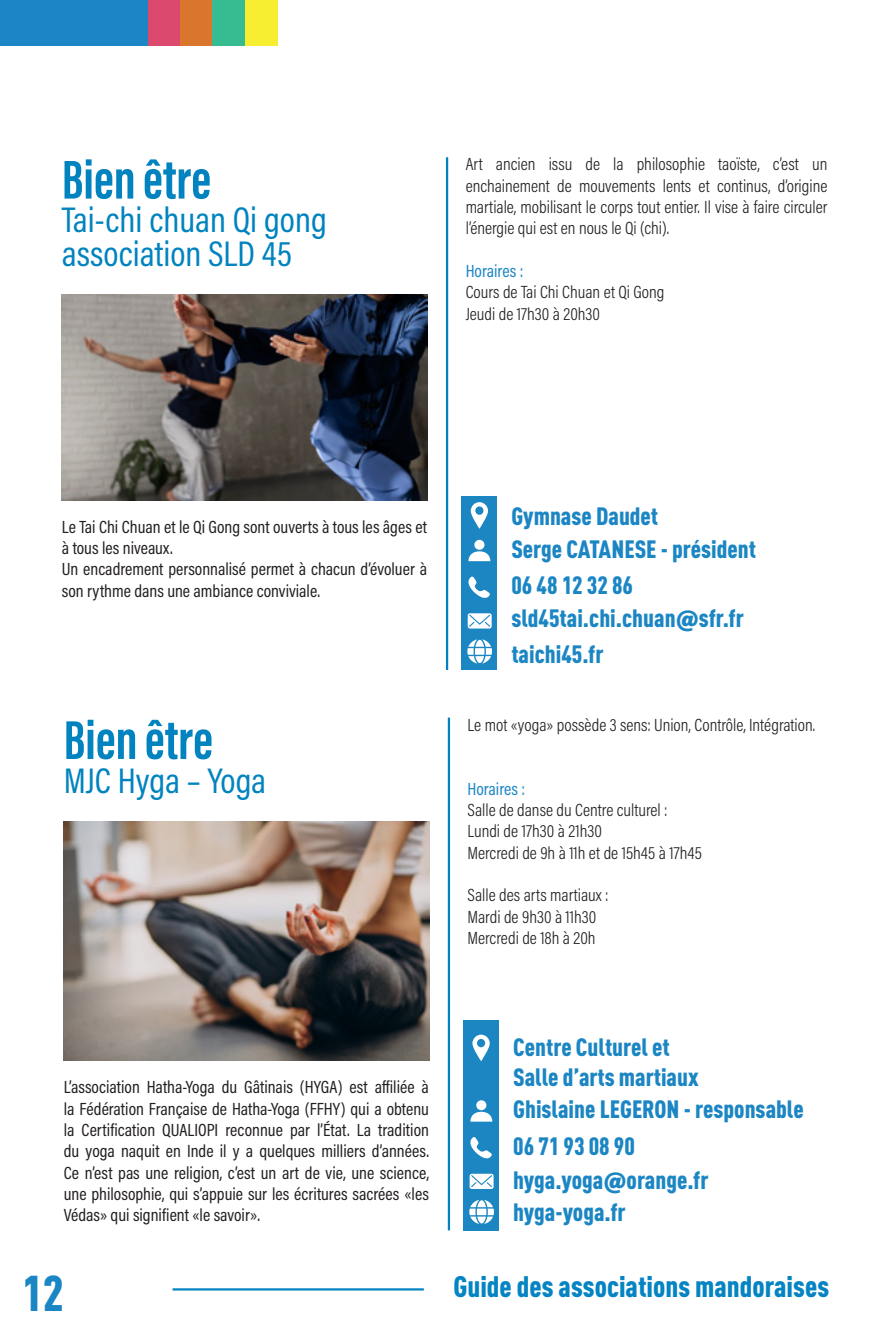
<style>
.page{position:relative;width:893px;height:1340px;background:#fff}
.page>*{position:absolute;margin:0;border:0;box-sizing:border-box;transform-origin:0 0}
.t1{font:700 56.25px "Acumin Pro Extra Cond";color:#0183bf}
.t2{font:900 condensed 49.5px "DIN Pro";color:#1b86c4}
.t3{font:36px "Acumin Pro Cond";color:#0183bf}
.t4{font:900 condensed 29.25px "DIN Pro";color:#0584c3}
.t5{font:900 condensed 24.75px "DIN Pro";color:#1b86c3}
.t6{font:17.78px/21.4px "Acumin Pro Cond";color:#231f20}
.t7{font:300 17.78px/21.4px "Acumin Pro Cond";color:#231f20;text-align:justify}
.t8{font:17.78px "Acumin Pro Cond";color:#1b86c3}
.s1{font-family:"Acumin Pro";font-stretch:normal}
</style>
<div class="page">
<hr style="left:173px;top:1288px;width:251px;height:2px;background:#0684c2">
<div style="left:148px;top:0;width:32px;height:46px;background:#db496f"></div>
<div style="left:180px;top:0;width:33px;height:46px;background:#da752e"></div>
<div style="left:213px;top:0;width:32px;height:46px;background:#37bc92"></div>
<div style="left:245px;top:0;width:32px;height:46px;background:#f7ee32"></div>
<div style="left:0;top:0;width:148px;height:46px;background:#1b86c3"></div>
<hr style="left:448px;top:717px;width:2px;height:513px;background:#0183c1">
<img style="left:64px;top:822px;width:365px;height:238px">
<div style="left:464px;top:1019px;width:35px;height:211px;background:#1b86c1"></div>
<svg style="left:470px;top:1137px;width:22px;height:22px"></svg>
<svg style="left:470px;top:1111px;width:22px;height:10px"></svg>
<div style="left:476px;top:1100px;width:10px;height:10px;background:#fff;border-radius:50%"></div>
<svg style="left:470px;top:1173px;width:24px;height:15px"></svg>
<svg style="left:469px;top:1199px;width:25px;height:24px"></svg>
<svg style="left:472px;top:1034px;width:18px;height:27px"></svg>
<hr style="left:446px;top:157px;width:2px;height:513px;background:#0183c1">
<img style="left:62px;top:295px;width:365px;height:205px">
<div style="left:462px;top:496px;width:35px;height:174px;background:#1b86c1"></div>
<svg style="left:468px;top:576px;width:22px;height:22px"></svg>
<svg style="left:468px;top:551px;width:22px;height:10px"></svg>
<div style="left:474px;top:540px;width:10px;height:10px;background:#fff;border-radius:50%"></div>
<svg style="left:468px;top:613px;width:24px;height:15px"></svg>
<svg style="left:467px;top:639px;width:25px;height:24px"></svg>
<svg style="left:471px;top:502px;width:17px;height:27px"></svg>
<p class="t1" style="left:62px;top:145px;width:151px">Bien être</p>
<p class="t3" style="left:62px;top:197px;width:266px">Tai-chi chuan Qi gong</p>
<p class="t3" style="left:62px;top:230px;width:232px">association SLD 45</p>
<p class="t7" style="left:466px;top:153px;width:363px">Art ancien issu de la philosophie taoïste, c’est un enchainement de mouvements lents et continus, d’origine martiale, mobilisant le corps tout entier. Il vise à faire circuler l’énergie qui est en nous le Qi (chi).</p>
<p class="t8" style="left:466px;top:259px;width:59px">Horaires :</p>
<p class="t7" style="left:466px;top:281px;width:200px">Cours de Tai Chi Chuan et Qi Gong</p>
<p class="t7" style="left:466px;top:302px;width:136px">Jeudi de 17h30 à 20h30</p>
<p class="t6" style="left:62px;top:515px;width:367px">Le Tai Chi Chuan et le Qi Gong sont ouverts à tous les âges et à tous les niveaux.</p>
<p class="t6" style="left:62px;top:558px;width:367px">Un encadrement personnalisé permet à chacun d’évoluer à son rythme dans une ambiance conviviale.</p>
<p class="t1" style="left:64px;top:705px;width:151px">Bien être</p>
<p class="t3" style="left:64px;top:757px;width:204px">MJC Hyga – Yoga</p>
<p class="t5" style="left:511px;top:496px;width:148px">Gymnase Daudet</p>
<p class="t5" style="left:511px;top:529px;width:246px">Serge CATANESE - président</p>
<p class="t5" style="left:511px;top:566px;width:123px">06 48 12 32 86</p>
<p class="t5" style="left:511px;top:598px;width:234px">sld45tai.chi.chuan<span class="s1">@</span>sfr.fr</p>
<p class="t5" style="left:511px;top:635px;width:94px">taichi45.fr</p>
<p class="t7" style="left:467px;top:713px;width:349px">Le mot «yoga» possède 3 sens: Union, Contrôle, Intégration.</p>
<p class="t8" style="left:467px;top:777px;width:59px">Horaires :</p>
<p class="t7" style="left:467px;top:799px;width:202px">Salle de danse du Centre culturel :</p>
<p class="t7" style="left:467px;top:820px;width:136px">Lundi de 17h30 à 21h30</p>
<p class="t7" style="left:467px;top:841px;width:236px">Mercredi de 9h à 11h et de 15h45 à 17h45</p>
<p class="t7" style="left:467px;top:884px;width:142px">Salle des arts martiaux :</p>
<p class="t7" style="left:467px;top:905px;width:130px">Mardi de 9h30 à 11h30</p>
<p class="t7" style="left:467px;top:927px;width:130px">Mercredi de 18h à 20h</p>
<p class="t6" style="left:64px;top:1076px;width:367px;text-align:justify">L’association Hatha-Yoga du Gâtinais (HYGA) est affiliée à la Fédération Française de Hatha-Yoga (FFHY) qui a obtenu la Certification QUALIOPI reconnue par l’État. La tradition du yoga naquit en Inde il y a quelques milliers d’années.<br>Ce n’est pas une religion, c’est un art de vie, une science, une philosophie, qui s’appuie sur les écritures sacrées «les Védas» qui signifient «le savoir».</p>
<h2 class="t2" style="left:22px;top:1255px;width:43px">12</h2>
<p class="t5" style="left:513px;top:1027px;width:158px">Centre Culturel et</p>
<p class="t5" style="left:513px;top:1057px;width:187px">Salle d’arts martiaux</p>
<p class="t5" style="left:513px;top:1089px;width:292px">Ghislaine LEGERON - responsable</p>
<p class="t5" style="left:513px;top:1126px;width:123px">06 71 93 08 90</p>
<p class="t5" style="left:513px;top:1161px;width:197px">hyga.yoga<span class="s1">@</span>orange.fr</p>
<p class="t5" style="left:513px;top:1193px;width:114px">hyga-yoga.fr</p>
<h3 class="t4" style="left:453px;top:1263px;width:377px">Guide des associations mandoraises</h3>
</div>
